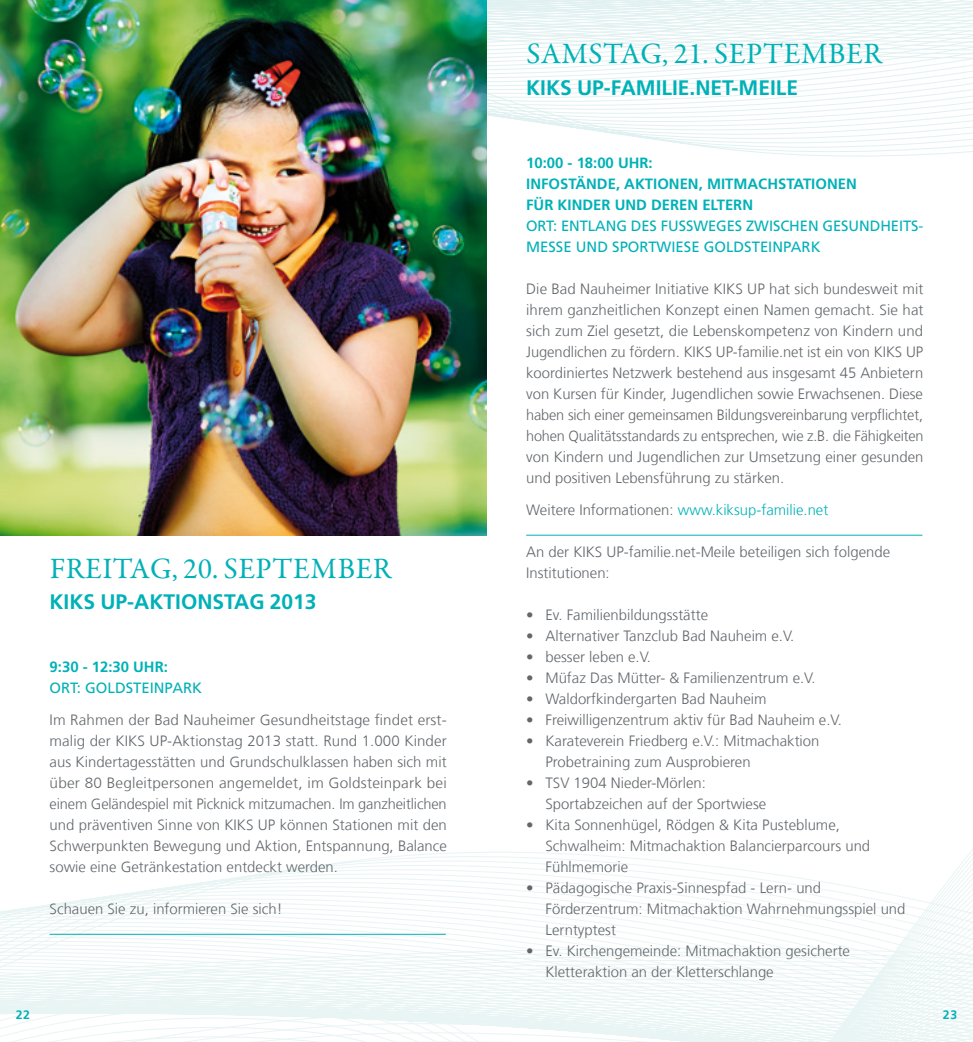
<style>
.page{position:relative;width:973px;height:1042px;background:#fff}
.page>*{position:absolute;margin:0;border:0;box-sizing:border-box;transform-origin:0 0}
.t1{font:29.75px "Garamond Premr Pro";letter-spacing:.015em;color:#00b1b7}
.t2{font:700 21px "Frutiger LT Com";color:#00b1b7}
.t3{font:300 14.88px/21px "Frutiger LT Com";color:#62676b}
.t4{font:14.88px "Frutiger LT Com";letter-spacing:-.005em;color:#00b1b7}
.t5{font:700 14.88px/21px "Frutiger LT Com";color:#00b1b7}
.t6{font:300 14.88px "Frutiger LT Com";color:#00b1b7}
.t7{font:700 12.25px "Frutiger LT Com";color:#00b1b7}
.s1{color:#62676b}
</style>
<div class="page">
<svg style="left:144px;top:850px;width:828px;height:41px"></svg>
<svg style="left:0;top:891px;width:972px;height:151px"></svg>
<svg style="left:486px;top:0;width:486px;height:242px"></svg>
<hr style="left:526px;top:535px;width:396px;height:1px;background:#00b1b7">
<img style="left:0;top:0;width:486px;height:536px">
<hr style="left:50px;top:934px;width:395px;height:1px;background:#00b1b7">
<h1 class="t1" style="left:50px;top:550px;width:343px">FREITAG, 20. SEPTEMBER</h1>
<h2 class="t2" style="left:50px;top:589px;width:268px">KIKS UP-AKTIO NSTAG 2013</h2>
<p class="t5" style="left:50px;top:656px;width:120px">9:30 - 12:30 UHR:</p>
<p class="t4" style="left:50px;top:679px;width:57px">ORT: GOLDS</p>
<p class="t4" style="left:133px;top:679px;width:18px">TEINPA</p>
<p class="t4" style="left:183px;top:679px;width:19px">RK</p>
<p class="t3" style="left:50px;top:709px;width:399px;text-align:justify">Im Rahmen der Bad Nauheimer Gesundheitstage findet erst&shy;malig der KIKS U P-Aktionstag 2013 statt. Rund 1.000 Kinder aus Kindertagesstätten und Grundschulklassen haben sich mit über 80 Begleitpersonen angemeldet, im Goldsteinpark bei einem Geländespiel mit Picknick mitzumachen. Im ganzheitlichen und präventiven Sinne von KIKS U P können Stationen mit den Schwerpunkten Bewegung und Aktion, Entspannung, Balance sowie eine Getränkestation entdeckt werden.</p>
<p class="t3" style="left:50px;top:898px;width:234px">Schauen Sie zu, informieren Sie sich!</p>
<h1 class="t1" style="left:526px;top:36px;width:21px">SAM</h1>
<h1 class="t1" style="left:588px;top:36px;width:295px">STAG, 21. SEPTEMBER</h1>
<h2 class="t2" style="left:526px;top:75px;width:100px">KIKS UP-FAM</h2>
<h2 class="t2" style="left:655px;top:75px;width:144px">ILIE.NET-M EILE</h2>
<p class="t5" style="left:526px;top:152px;width:332px">10:00 - 18:00 UHR:<br>INFOSTÄNDE, AKTIONEN, MITMACHSTATIONEN<br>FÜR</p>
<p class="t5" style="left:557px;top:194px;width:197px">KINDER UND DEREN ELTERN</p>
<p class="t4" style="left:526px;top:217px;width:72px">ORT: ENTLANG</p>
<p class="t4" style="left:630px;top:217px;width:10px">DES</p>
<p class="t4" style="left:660px;top:217px;width:57px">FU SSWEGES</p>
<p class="t4" style="left:746px;top:217px;width:97px">ZWISCHEN GESUND</p>
<p class="t4" style="left:880px;top:217px;width:44px">HEITS-</p>
<p class="t4" style="left:526px;top:238px;width:23px">MESSE</p>
<p class="t4" style="left:575px;top:238px;width:11px">UND</p>
<p class="t4" style="left:612px;top:238px;width:67px">SPO RTWIESE</p>
<p class="t4" style="left:703px;top:238px;width:21px">GOLDS</p>
<p class="t4" style="left:751px;top:238px;width:18px">TEINPA</p>
<p class="t4" style="left:801px;top:238px;width:19px">RK</p>
<p class="t3" style="left:526px;top:278px;width:399px;text-align:justify">Die Bad Nauheimer Initiative KIKS U P hat sich bundesweit mit ihrem ganzheitlichen Konzept einen Namen gemacht. Sie hat sich zum Ziel gesetzt, die Lebenskompetenz von Kindern und Jugendlichen zu fördern. KIKS U P-familie.net ist ein von KIKS U P koordiniertes Netzwerk bestehend aus insgesamt 45 Anbietern von Kursen für Kinder, Jugendlichen sowie Erwachsenen. Diese haben sich einer gemeinsamen Bildungsvereinbarung verpflichtet, hohen Qualitätsstandards zu entsprechen, wie z.B. die Fähigkeiten von Kindern und Jugendlichen zur U msetzung einer gesunden und positiven Lebensführung zu stärken.</p>
<p class="t6" style="left:526px;top:501px;width:303px"><span class="s1">Weitere Informationen:</span> www.kiksup-familie.net</p>
<p class="t3" style="left:526px;top:541px;width:365px">An der KIKS U P-familie.net-Meile beteiligen sich folgende<br>Institutionen:</p>
<p class="t3" style="left:526px;top:604px;width:183px">• Ev. Familienbildungsstätte</p>
<p class="t3" style="left:526px;top:625px;width:270px">• Alternativer Tanzclub Bad Nauheim e.V.</p>
<p class="t3" style="left:526px;top:646px;width:126px">• besser leben e.V.</p>
<p class="t3" style="left:526px;top:667px;width:291px">• M üfaz Das M ütter- &amp; Familienzentrum e.V.</p>
<p class="t3" style="left:526px;top:688px;width:242px">• Waldorfkindergarten Bad Nauheim</p>
<p class="t3" style="left:526px;top:709px;width:317px">• Freiwilligenzentrum aktiv für Bad Nauheim e.V.</p>
<p class="t3" style="left:545px;top:730px;width:275px;text-indent:-19px">• Karateverein Friedberg e.V.: M itmachaktion<br>Probetraining zum Ausprobieren</p>
<p class="t3" style="left:545px;top:772px;width:222px;text-indent:-19px">• TSV 1904 Nieder-Mörlen:<br>Sportabzeichen auf der Sportwiese</p>
<p class="t3" style="left:545px;top:814px;width:326px;text-indent:-19px">• Kita Sonnenhügel, Rödgen &amp; Kita Pusteblume,<br>Schwalheim: M itmachaktion Balancierparcours und<br>Fühlmemorie</p>
<p class="t3" style="left:545px;top:877px;width:361px;text-indent:-19px">• Pädagogische Praxis-Sinnespfad - Lern- und<br>Förderzentrum: M itmachaktion Wahrnehmungsspiel und<br>Lerntyptest</p>
<p class="t3" style="left:545px;top:940px;width:306px;text-indent:-19px">• Ev. Kirchengemeinde: M itmachaktion gesicherte<br>Kletteraktion an der Kletterschlange</p>
<p class="t7" style="left:16px;top:1007px;width:16px">22</p>
<p class="t7" style="left:942px;top:1007px;width:16px">23</p>
</div>
